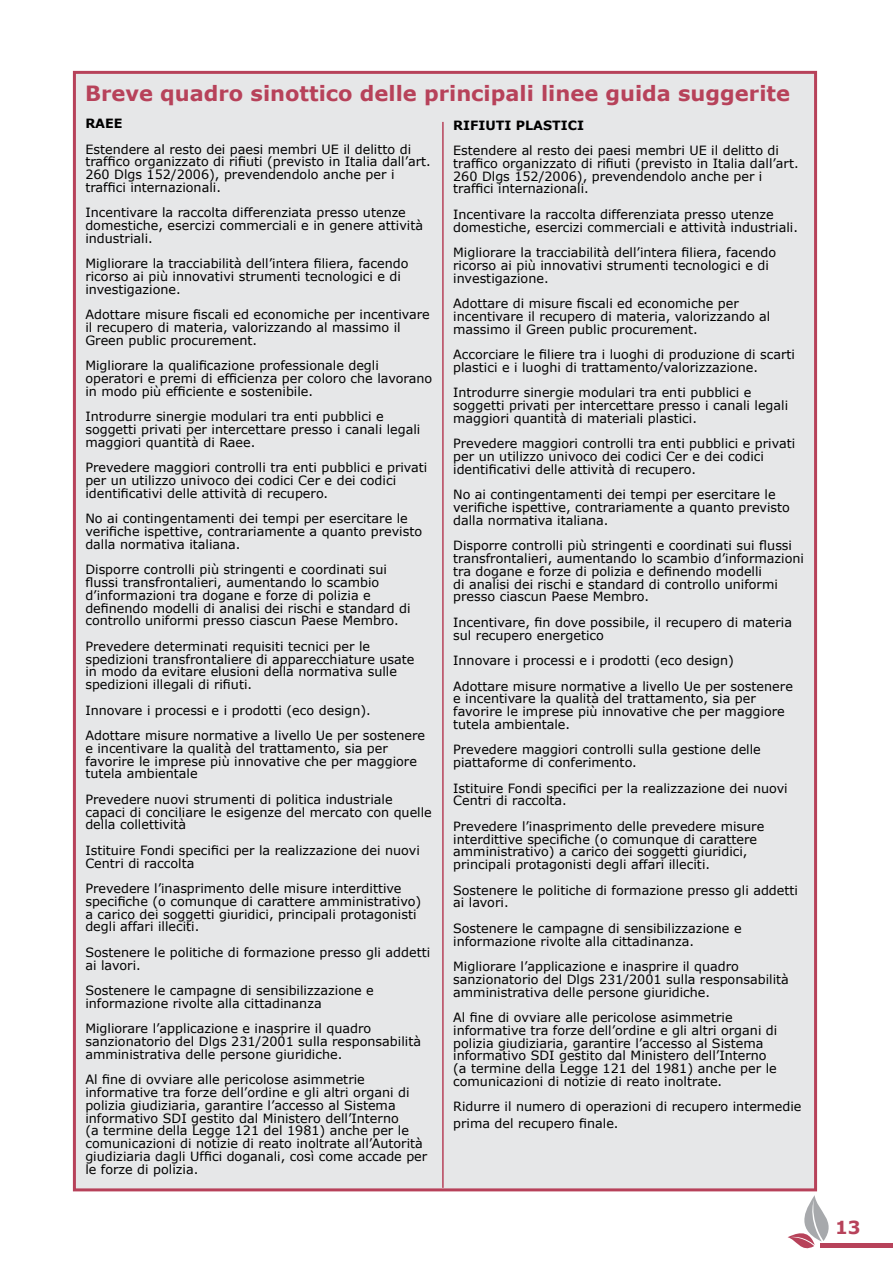
<style>
.page{position:relative;width:893px;height:1263px;background:#fff}
.page>*{position:absolute;margin:0;border:0;box-sizing:border-box;transform-origin:0 0}
.t1{font:700 21px "Verdana";color:#b7425a}
.t2{font:700 18px "Verdana";color:#b7425a}
.t3{font:12.75px/12.8px "Verdana";color:#000}
.t4{font:700 12.75px "Verdana";color:#000}
</style>
<div class="page">
<svg style="left:788px;top:1195px;width:50px;height:54px"></svg>
<hr style="left:820px;top:1243px;width:73px;height:4px;background:#b7425a">
<div style="left:73px;top:71px;width:744px;height:1120px;background:#e6e7e8;border:3px solid #b7425a"></div>
<hr style="left:442px;top:122px;width:2px;height:1066px;background:#b7425a">
<h1 class="t1" style="left:85px;top:80px;width:706px">Breve quadro sinottico delle principali linee guida suggerite</h1>
<p class="t4" style="left:85px;top:115px;width:39px">RAEE</p>
<p class="t3" style="left:85px;top:143px;width:347px">Estendere al resto dei paesi membri UE il delitto di traffico organizzato di rifiuti (previsto in Italia dall’art.<br>260 Dlgs 152/2006), prevendendolo anche per i traffici internazionali.</p>
<p class="t3" style="left:85px;top:207px;width:339px">Incentivare la raccolta differenziata presso utenze domestiche, esercizi commerciali e in genere attività industriali.</p>
<p class="t3" style="left:85px;top:258px;width:325px">Migliorare la tracciabilità dell’intera filiera, facendo ricorso ai più innovativi strumenti tecnologici e di investigazione.</p>
<p class="t3" style="left:85px;top:309px;width:346px">Adottare misure fiscali ed economiche per incentivare il recupero di materia, valorizzando al massimo il<br>Green public procurement.</p>
<p class="t3" style="left:85px;top:360px;width:348px">Migliorare la qualificazione professionale degli operatori e premi di efficienza per coloro che lavorano in modo più efficiente e sostenibile.</p>
<p class="t3" style="left:85px;top:411px;width:337px">Introdurre sinergie modulari tra enti pubblici e soggetti privati per intercettare presso i canali legali maggiori quantità di Raee.</p>
<p class="t3" style="left:85px;top:462px;width:344px">Prevedere maggiori controlli tra enti pubblici e privati per un utilizzo univoco dei codici Cer e dei codici identificativi delle attività di recupero.</p>
<p class="t3" style="left:85px;top:513px;width:338px">No ai contingentamenti dei tempi per esercitare le verifiche ispettive, contrariamente a quanto previsto dalla normativa italiana.</p>
<p class="t3" style="left:85px;top:564px;width:327px">Disporre controlli più stringenti e coordinati sui flussi transfrontalieri, aumentando lo scambio d’informazioni tra dogane e forze di polizia e definendo modelli di analisi dei rischi e standard di controllo uniformi presso ciascun Paese Membro.</p>
<p class="t3" style="left:85px;top:640px;width:331px">Prevedere determinati requisiti tecnici per le spedizioni transfrontaliere di apparecchiature usate in modo da evitare elusioni della normativa sulle spedizioni illegali di rifiuti.</p>
<p class="t3" style="left:85px;top:697px;width:341px;line-height:25.5px">Innovare i processi e i prodotti (eco design).<br>Adottare misure normative a livello Ue per sostenere</p>
<p class="t3" style="left:85px;top:742px;width:333px">e incentivare la qualità del trattamento, sia per favorire le imprese più innovative che per maggiore tutela ambientale</p>
<p class="t3" style="left:85px;top:793px;width:348px">Prevedere nuovi strumenti di politica industriale capaci di conciliare le esigenze del mercato con quelle della collettività</p>
<p class="t3" style="left:85px;top:844px;width:336px">Istituire Fondi specifici per la realizzazione dei nuovi<br>Centri di raccolta</p>
<p class="t3" style="left:85px;top:882px;width:337px">Prevedere l’inasprimento delle misure interdittive specifiche (o comunque di carattere amministrativo) a carico dei soggetti giuridici, principali protagonisti degli affari illeciti.</p>
<p class="t3" style="left:85px;top:946px;width:346px">Sostenere le politiche di formazione presso gli addetti ai lavori.</p>
<p class="t3" style="left:85px;top:984px;width:290px">Sostenere le campagne di sensibilizzazione e informazione rivolte alla cittadinanza</p>
<p class="t3" style="left:85px;top:1023px;width:337px">Migliorare l’applicazione e inasprire il quadro sanzionatorio del Dlgs 231/2001 sulla responsabilità amministrativa delle persone giuridiche.</p>
<p class="t3" style="left:85px;top:1074px;width:343px">Al fine di ovviare alle pericolose asimmetrie informative tra forze dell’ordine e gli altri organi di polizia giudiziaria, garantire l’accesso al Sistema informativo SDI gestito dal Ministero dell’Interno<br>(a termine della Legge 121 del 1981) anche per le comunicazioni di notizie di reato inoltrate all’Autorità giudiziaria dagli Uffici doganali, così come accade per le forze di polizia.</p>
<p class="t4" style="left:453px;top:117px;width:132px">RIFIUTI PLASTICI</p>
<p class="t3" style="left:453px;top:144px;width:347px">Estendere al resto dei paesi membri UE il delitto di traffico organizzato di rifiuti (previsto in Italia dall’art.<br>260 Dlgs 152/2006), prevendendolo anche per i traffici internazionali.</p>
<p class="t3" style="left:453px;top:208px;width:346px">Incentivare la raccolta differenziata presso utenze domestiche, esercizi commerciali e attività industriali.</p>
<p class="t3" style="left:453px;top:246px;width:325px">Migliorare la tracciabilità dell’intera filiera, facendo ricorso ai più innovativi strumenti tecnologici e di investigazione.</p>
<p class="t3" style="left:453px;top:297px;width:319px">Adottare di misure fiscali ed economiche per incentivare il recupero di materia, valorizzando al massimo il Green public procurement.</p>
<p class="t3" style="left:453px;top:348px;width:343px">Accorciare le filiere tra i luoghi di produzione di scarti plastici e i luoghi di trattamento/valorizzazione.</p>
<p class="t3" style="left:453px;top:386px;width:337px">Introdurre sinergie modulari tra enti pubblici e soggetti privati per intercettare presso i canali legali maggiori quantità di materiali plastici.</p>
<p class="t3" style="left:453px;top:437px;width:344px">Prevedere maggiori controlli tra enti pubblici e privati per un utilizzo univoco dei codici Cer e dei codici identificativi delle attività di recupero.</p>
<p class="t3" style="left:453px;top:488px;width:338px">No ai contingentamenti dei tempi per esercitare le verifiche ispettive, contrariamente a quanto previsto dalla normativa italiana.</p>
<p class="t3" style="left:453px;top:539px;width:352px">Disporre controlli più stringenti e coordinati sui flussi transfrontalieri, aumentando lo scambio d’informazioni tra dogane e forze di polizia e definendo modelli<br>di analisi dei rischi e standard di controllo uniformi presso ciascun Paese Membro.</p>
<p class="t3" style="left:453px;top:616px;width:340px">Incentivare, fin dove possibile, il recupero di materia sul recupero energetico</p>
<p class="t3" style="left:453px;top:648px;width:341px;line-height:25.5px">Innovare i processi e i prodotti (eco design)<br>Adottare misure normative a livello Ue per sostenere</p>
<p class="t3" style="left:453px;top:692px;width:333px">e incentivare la qualità del trattamento, sia per favorire le imprese più innovative che per maggiore tutela ambientale.</p>
<p class="t3" style="left:453px;top:743px;width:309px">Prevedere maggiori controlli sulla gestione delle piattaforme di conferimento.</p>
<p class="t3" style="left:453px;top:782px;width:336px">Istituire Fondi specifici per la realizzazione dei nuovi<br>Centri di raccolta.</p>
<p class="t3" style="left:453px;top:820px;width:313px">Prevedere l’inasprimento delle prevedere misure interdittive specifiche (o comunque di carattere amministrativo) a carico dei soggetti giuridici, principali protagonisti degli affari illeciti.</p>
<p class="t3" style="left:453px;top:884px;width:346px">Sostenere le politiche di formazione presso gli addetti ai lavori.</p>
<p class="t3" style="left:453px;top:922px;width:290px">Sostenere le campagne di sensibilizzazione e informazione rivolte alla cittadinanza.</p>
<p class="t3" style="left:453px;top:960px;width:337px">Migliorare l’applicazione e inasprire il quadro sanzionatorio del Dlgs 231/2001 sulla responsabilità amministrativa delle persone giuridiche.</p>
<p class="t3" style="left:453px;top:1011px;width:326px">Al fine di ovviare alle pericolose asimmetrie informative tra forze dell’ordine e gli altri organi di polizia giudiziaria, garantire l’accesso al Sistema informativo SDI gestito dal Ministero dell’Interno (a termine della Legge 121 del 1981) anche per le comunicazioni di notizie di reato inoltrate.</p>
<p class="t3" style="left:453px;top:1099px;width:350px;line-height:16.5px">Ridurre il numero di operazioni di recupero intermedie prima del recupero finale.</p>
<h2 class="t2" style="left:835px;top:1215px;width:27px">13</h2>
</div>
